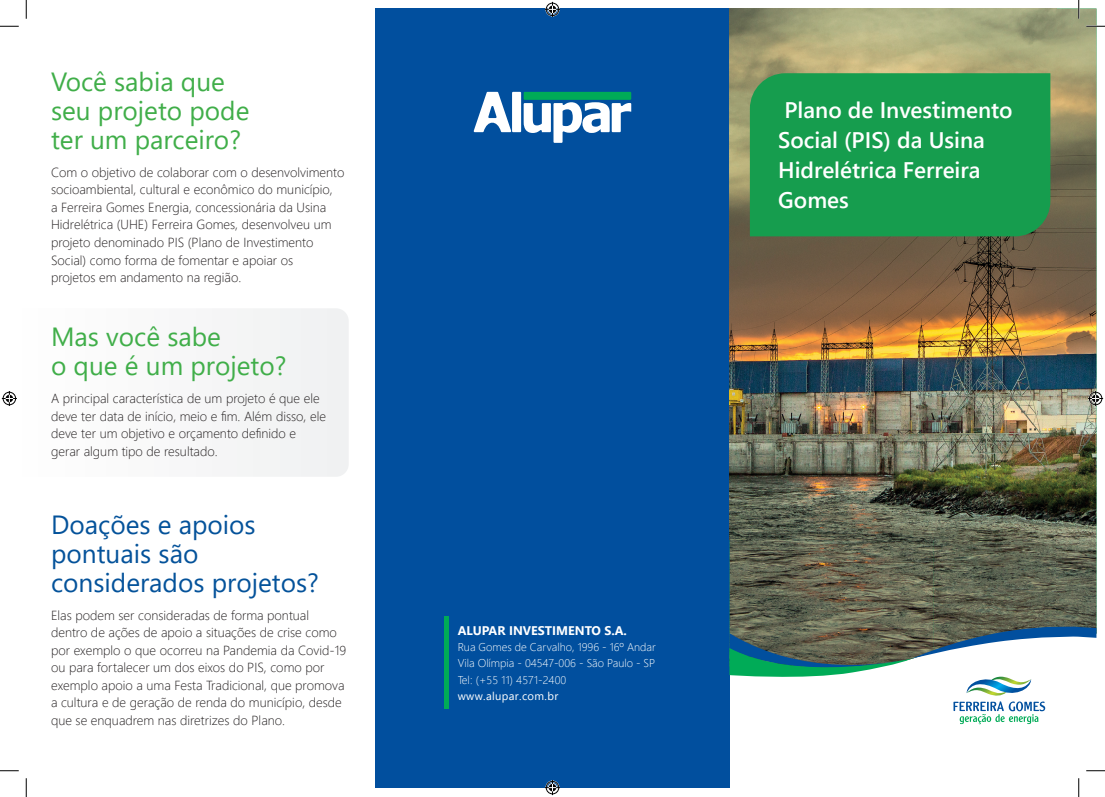
<style>
.page{position:relative;width:1105px;height:797px;background:#fff}
.page>*{position:absolute;margin:0;border:0;box-sizing:border-box;transform-origin:0 0}
.t1{font:26.25px/28.8px "Segoe UI";color:#40ae49}
.t2{font:26.25px/28.8px "Segoe UI";color:#04529a}
.t3{font:600 22.5px/30px "Segoe UI";color:#fff}
.t4{font:300 13.12px/17.5px "Segoe UI";color:#231f20}
.t5{font:700 12.5px "Segoe UI";color:#fff}
.t6{font:300 11.25px/16.2px "Segoe UI";color:#fff;text-align:justify}
.t7{font:11.25px "Segoe UI";letter-spacing:.03em;color:#fff}
</style>
<div class="page">
<div style="left:375px;top:9px;width:355px;height:779px;background:#014f9e"></div>
<img style="left:730px;top:9px;width:326px;height:530px">
<img style="left:1056px;top:9px;width:40px;height:615px">
<img style="left:730px;top:539px;width:203px;height:85px">
<img style="left:933px;top:539px;width:123px;height:85px">
<div style="left:237px;top:308px;width:112px;height:169px;background:#f2f3f4"></div>
<hr style="left:444px;top:616px;width:4px;height:93px;background:#00ab57">
<svg style="left:729px;top:624px;width:367px;height:100px"></svg>
<svg style="left:474px;top:92px;width:37px;height:40px"></svg>
<div style="left:512px;top:92px;width:9px;height:40px;background:#fff"></div>
<svg style="left:524px;top:102px;width:107px;height:41px"></svg>
<div style="left:524px;top:92px;width:107px;height:8px;background:#00ab57"></div>
<div style="left:750px;top:73px;width:300px;height:163px;background:#169d4e"></div>
<svg style="left:0;top:25px;width:19px;height:2px"></svg>
<svg style="left:1086px;top:25px;width:19px;height:2px"></svg>
<svg style="left:0;top:770px;width:19px;height:1px"></svg>
<svg style="left:1086px;top:770px;width:19px;height:1px"></svg>
<svg style="left:25px;top:0;width:2px;height:19px"></svg>
<svg style="left:25px;top:778px;width:2px;height:19px"></svg>
<svg style="left:1078px;top:0;width:1px;height:19px"></svg>
<svg style="left:1078px;top:778px;width:1px;height:19px"></svg>
<svg style="left:545px;top:2px;width:15px;height:15px"></svg>
<svg style="left:545px;top:780px;width:15px;height:15px"></svg>
<svg style="left:2px;top:391px;width:15px;height:15px"></svg>
<svg style="left:1088px;top:391px;width:15px;height:15px"></svg>
<h1 class="t1" style="left:51px;top:65px;width:200px">Você sabia que seu projeto pode ter um parceiro?</h1>
<p class="t4" style="left:51px;top:162px;width:295px">Com o objetivo de colaborar com o desenvolvimento socioambiental, cultural e econômico do município,<br>a Ferreira Gomes Energia, concessionária da Usina Hidrelétrica (UHE) Ferreira Gomes, desenvolveu um projeto denominado PIS (Plano de Investimento Social) como forma de fomentar e apoiar os<br>projetos em andamento na região.</p>
<h1 class="t1" style="left:51px;top:320px;width:237px">Mas você sabe<br>o que é um projeto?</h1>
<p class="t4" style="left:51px;top:388px;width:276px">A principal característica de um projeto é que ele deve ter data de início, meio e fim. Além disso, ele deve ter um objetivo e orçamento definido e gerar algum tipo de resultado.</p>
<h1 class="t2" style="left:51px;top:508px;width:269px">Doações e apoios pontuais são considerados projetos?</h1>
<p class="t4" style="left:51px;top:605px;width:297px">Elas podem ser consideradas de forma pontual dentro de ações de apoio a situações de crise como por exemplo o que ocorreu na Pandemia da Covid-19 ou para fortalecer um dos eixos do PIS, como por exemplo apoio a uma Festa Tradicional, que promova a cultura e de geração de renda do município, desde que se enquadrem nas diretrizes do Plano.</p>
<p class="t5" style="left:458px;top:618px;width:171px">ALUPAR INVESTIMENTO S.A.</p>
<p class="t6" style="left:458px;top:638px;width:200px">Rua Gomes de Carvalho, 1996 - 16º Andar Vila Olímpia - 04547-006 - São Paulo - SP Tel: (+55 11) 4571-2400</p>
<p class="t7" style="left:458px;top:685px;width:102px">www.alupar.com.br</p>
<h2 class="t3" style="left:778px;top:93px;width:236px">Plano de Investimento<br>Social (PIS) da Usina<br>Hidrelétrica Ferreira<br>Gomes</h2>
</div>
